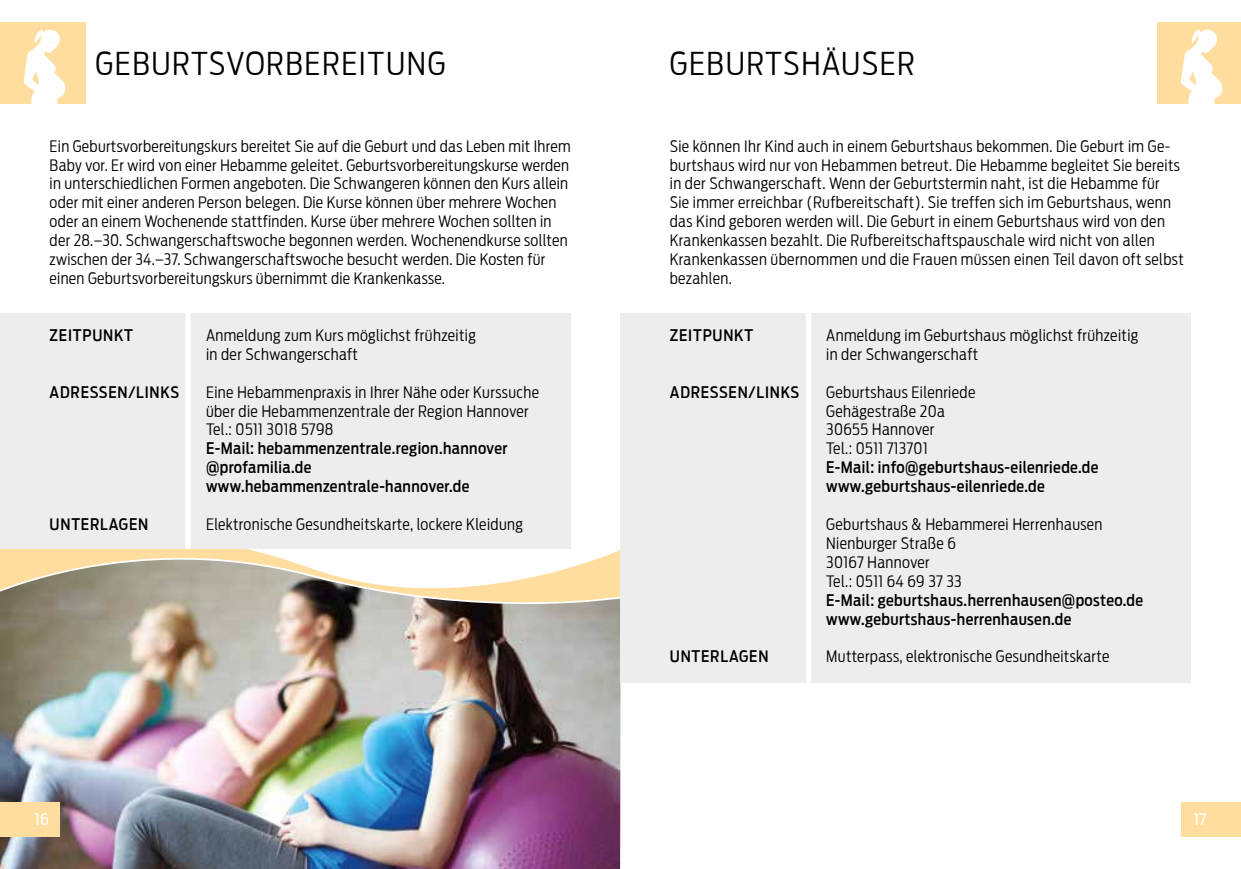
<style>
.page{position:relative;width:1241px;height:869px;background:#fff}
.page>*{position:absolute;margin:0;border:0;box-sizing:border-box;transform-origin:0 0}
.t1{font:300 31.5px "Antenna Cond";letter-spacing:.05em;color:#000}
.t2{font:300 15.75px/18.9px "Antenna Cond";letter-spacing:.025em;color:#000}
.t3{font:500 15.75px/18.9px "Antenna Cond";letter-spacing:.025em;color:#000}
.t4{font:500 15.75px "Antenna Cond";letter-spacing:.05em;color:#000}
.t5{font:15.75px "Antenna Cond";color:#fff}
</style>
<div class="page">
<div style="left:0;top:22px;width:86px;height:82px;background:#ffdd9e"></div>
<svg style="left:24px;top:29px;width:41px;height:75px"></svg>
<img style="left:0;top:622px;width:620px;height:246px">
<svg style="left:0;top:496px;width:620px;height:126px"></svg>
<div style="left:0;top:313px;width:570px;height:235px;background:#ededed"></div>
<div style="left:1157px;top:22px;width:83px;height:82px;background:#ffdd9e"></div>
<svg style="left:1180px;top:29px;width:42px;height:75px"></svg>
<div style="left:620px;top:313px;width:570px;height:369px;background:#ededed"></div>
<div style="left:185px;top:246px;width:6px;height:302px;background:#fff"></div>
<div style="left:805px;top:303px;width:6px;height:379px;background:#fff"></div>
<div style="left:1181px;top:801px;width:59px;height:35px;background:#ffdd9e"></div>
<div style="left:0;top:801px;width:60px;height:35px;background:#ffdd9e"></div>
<h1 class="t1" style="left:95px;top:45px;width:351px">GEBURTSVORBEREITUNG</h1>
<p class="t2" style="left:50px;top:136px;width:522px">Ein Geburtsvorbereitungskurs bereitet Sie auf die Geburt und das Leben mit Ihrem Baby vor. Er wird von einer Hebamme geleitet. Geburtsvorbereitungskurse werden in unterschiedlichen Formen angeboten. Die Schwangeren können den Kurs allein oder mit einer anderen Person belegen. Die Kurse können über mehrere Wochen oder an einem Wochenende stattfinden. Kurse über mehrere Wochen sollten in der 28.–30. Schwangerschaftswoche begonnen werden. Wochenendkurse sollten zwischen der 34.–37. Schwangerschaftswoche besucht werden. Die Kosten für einen Geburtsvorbereitungskurs übernimmt die Krankenkasse.</p>
<p class="t4" style="left:50px;top:326px;width:85px">ZEITPUNKT</p>
<p class="t2" style="left:206px;top:325px;width:271px">Anmeldung zum Kurs möglichst frühzeitig in der Schwangerschaft</p>
<p class="t4" style="left:50px;top:382px;width:131px">ADRESSEN/LINKS</p>
<p class="t2" style="left:206px;top:382px;width:334px">Eine Hebammenpraxis in Ihrer Nähe oder Kurssuche über die Hebammenzentrale der Region Hannover<br>Tel.: 0511 3018 5798</p>
<p class="t3" style="left:206px;top:439px;width:303px">E-Mail: hebammenzentrale.region.hannover @profamilia.de www.hebammenzentrale-hannover.de</p>
<p class="t4" style="left:50px;top:515px;width:100px">UNTERLAGEN</p>
<p class="t2" style="left:206px;top:514px;width:318px">Elektronische Gesundheitskarte, lockere Kleidung</p>
<h1 class="t1" style="left:669px;top:45px;width:247px">GEBURTSHÄUSER</h1>
<p class="t2" style="left:669px;top:136px;width:515px">Sie können Ihr Kind auch in einem Geburtshaus bekommen. Die Geburt im Ge&shy;burtshaus wird nur von Hebammen betreut. Die Hebamme begleitet Sie bereits in der Schwangerschaft. Wenn der Geburtstermin naht, ist die Hebamme für<br>Sie immer erreichbar (Rufbereitschaft). Sie treffen sich im Geburtshaus, wenn das Kind geboren werden will. Die Geburt in einem Geburtshaus wird von den Krankenkassen bezahlt. Die Rufbereitschaftspauschale wird nicht von allen Krankenkassen übernommen und die Frauen müssen einen Teil davon oft selbst bezahlen.</p>
<p class="t4" style="left:669px;top:326px;width:85px">ZEITPUNKT</p>
<p class="t2" style="left:826px;top:325px;width:314px">Anmeldung im Geburtshaus möglichst frühzeitig in der Schwangerschaft</p>
<p class="t4" style="left:669px;top:382px;width:131px">ADRESSEN/LINKS</p>
<p class="t2" style="left:826px;top:382px;width:151px">Geburtshaus Eilenriede<br>Gehägestraße 20a<br>30655 Hannover<br>Tel.: 0511 713701</p>
<p class="t3" style="left:826px;top:458px;width:274px">E-Mail: info@geburtshaus-eilenriede.de www.geburtshaus-eilenriede.de</p>
<p class="t2" style="left:826px;top:514px;width:278px">Geburtshaus &amp; Hebammerei Herrenhausen<br>Nienburger Straße 6<br>30167 Hannover<br>Tel.: 0511 64 69 37 33</p>
<p class="t3" style="left:826px;top:590px;width:318px">E-Mail: geburtshaus.herrenhausen@posteo.de www.geburtshaus-herrenhausen.de</p>
<p class="t4" style="left:669px;top:647px;width:100px">UNTERLAGEN</p>
<p class="t2" style="left:826px;top:647px;width:285px">Mutterpass, elektronische Gesundheitskarte</p>
<p class="t5" style="left:35px;top:810px;width:16px">16</p>
<p class="t5" style="left:1193px;top:810px;width:13px">17</p>
</div>
